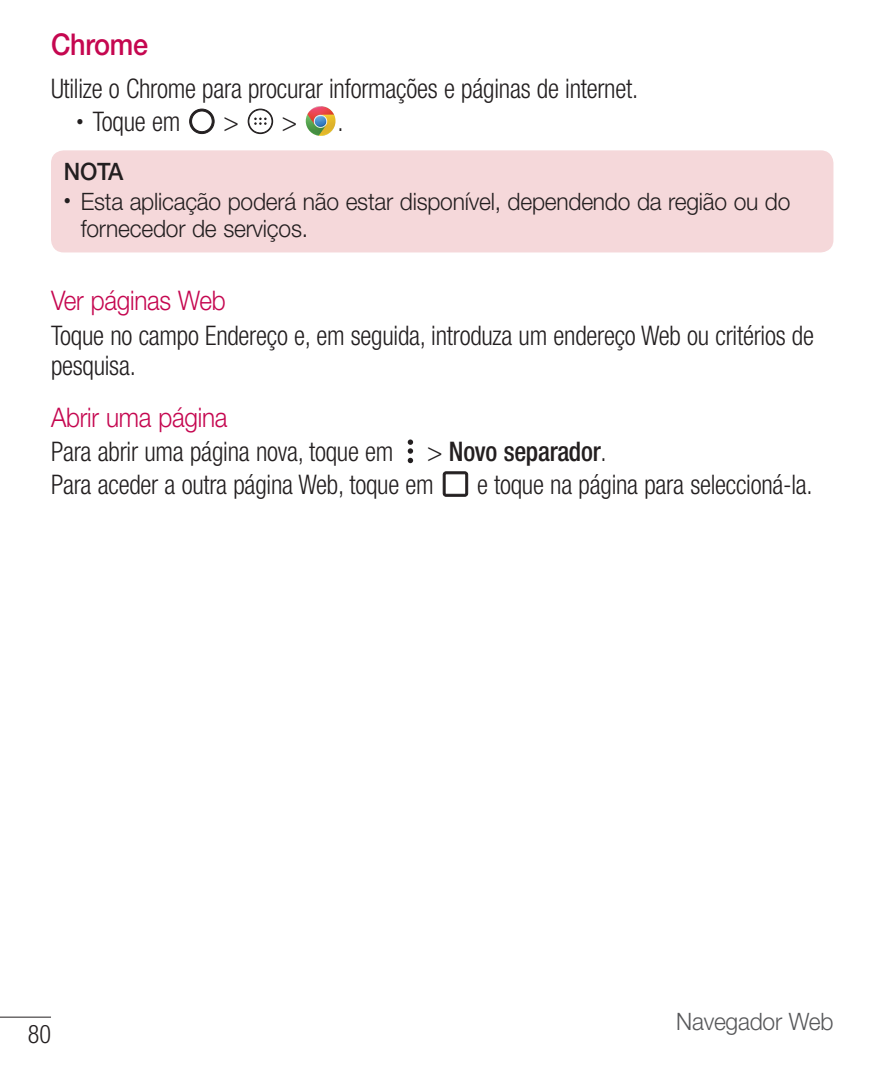
<style>
.page{position:relative;width:893px;height:1072px;background:#fff}
.page>*{position:absolute;margin:0;border:0;box-sizing:border-box;transform-origin:0 0}
.Head_02_TOC{font:500 30px "Helvetica Neue LT Pro";letter-spacing:-.01em;color:#c50750;scale:.9 1}
.main{font:300 condensed 27px/30px "Helvetica Neue LT Pro";letter-spacing:-.01em;color:#231f20;scale:.95 1}
.Head_03{font:300 27px "Helvetica Neue LT Pro";letter-spacing:-.01em;color:#c50750;scale:.9 1}
.main-2{font:500 condensed 27px "Helvetica Neue LT Pro";letter-spacing:-.01em;color:#231f20;scale:.95 1}
.main_DOT{font:300 condensed 27px "Helvetica Neue LT Pro";letter-spacing:-.01em;color:#231f20;scale:.95 1}
.t1{font:300 condensed 25.5px "Helvetica Neue LT Pro";color:#231f20;scale:.95 1}
.t2{font:300 24px/27px "Helvetica Neue LT Pro";letter-spacing:-.01em;color:#231f20;scale:.95 1}
.t3{font:300 24px "Helvetica Neue LT Pro";letter-spacing:-.01em;color:#57585a;scale:.95 1}
.t4{font:500 24px "Helvetica Neue LT Pro";color:#231f20;scale:.95 1}
.s1{font-size:15px}
.s2{font-weight:300}
</style>
<div class="page">
<hr style="left:0;top:1016px;width:51px;height:1px;background:#231f20">
<svg style="left:190px;top:109px;width:24px;height:25px"></svg>
<div style="left:248px;top:109px;width:25px;height:25px;background:#2b2728;border-radius:50%"></div>
<div style="left:249px;top:110px;width:23px;height:23px;background:#fff;border-radius:50%"></div>
<div style="left:249px;top:110px;width:23px;height:23px;border:1px solid #231f20;border-radius:50%"></div>
<svg style="left:254px;top:118px;width:13px;height:7px"></svg>
<img style="left:306px;top:106px;width:29px;height:30px;border-radius:15px">
<div style="left:51px;top:150px;width:782px;height:102px;background:#f5d8da;border-radius:13px"></div>
<svg style="left:408px;top:439px;width:5px;height:24px"></svg>
<svg style="left:443px;top:472px;width:25px;height:24px"></svg>
<p class="Head_02_TOC" style="left:51px;top:27px;width:109px">Chrome</p>
<p class="main" style="left:51px;top:73px;width:620px">Utilize o Chrome para procurar informações e páginas de internet.</p>
<p class="main_DOT" style="left:77px;top:106px;width:111px"><span class="s1">•</span> Toque em</p>
<p class="main_DOT" style="left:223px;top:106px;width:79px">&gt; &gt;</p>
<p class="main_DOT" style="left:337px;top:106px;width:8px">.</p>
<p class="t4" style="left:64px;top:157px;width:64px">NOTA</p>
<p class="t2" style="left:81px;top:187px;width:748px;text-indent:-17px"><sup>•</sup> Esta aplicação poderá não estar disponível, dependendo da região ou do fornecedor de serviços.</p>
<p class="Head_03" style="left:51px;top:284px;width:196px">Ver páginas Web</p>
<p class="main" style="left:51px;top:320px;width:805px">Toque no campo Endereço e, em seguida, introduza um endereço Web ou critérios de pesquisa.</p>
<p class="Head_03" style="left:51px;top:400px;width:198px">Abrir uma página</p>
<p class="main" style="left:51px;top:436px;width:362px">Para abrir uma página nova, toque em</p>
<p class="main-2" style="left:427px;top:435px;width:190px"><span class="s2">&gt;</span> Novo separador<span class="s2">.</span></p>
<p class="main" style="left:51px;top:469px;width:404px">Para aceder a outra página Web, toque em</p>
<p class="main" style="left:477px;top:469px;width:355px">e toque na página para seleccioná-la.</p>
<p class="t1" style="left:28px;top:1019px;width:26px">80</p>
<p class="t3" style="left:676px;top:1006px;width:167px">Navegador Web</p>
</div>
